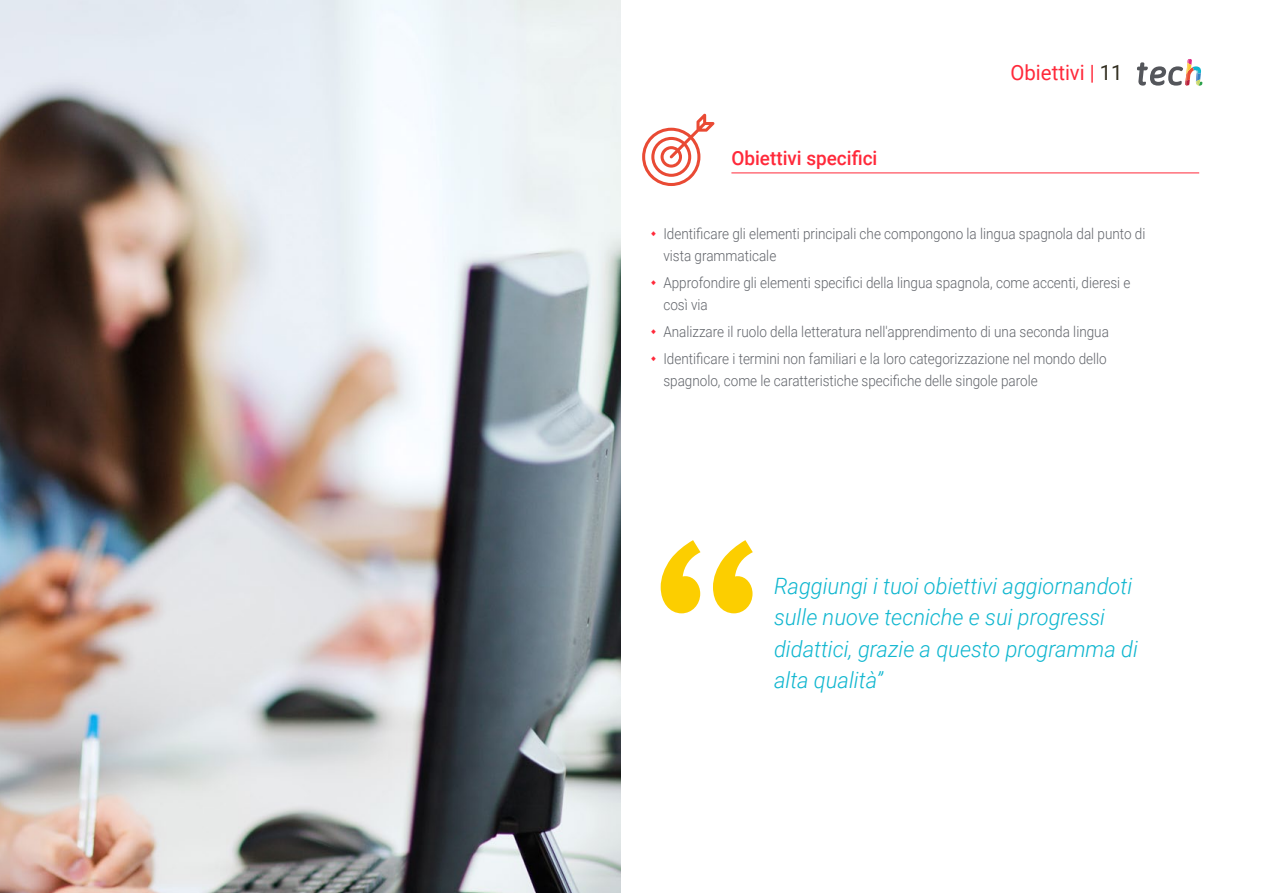
<style>
.page{position:relative;width:1263px;height:893px;background:#fff}
.page>*{position:absolute;margin:0;border:0;box-sizing:border-box;transform-origin:0 0}
.t1{font:italic 300 22.5px/31.5px "Roboto";color:#0fb6cf}
.t2{font:21px "Roboto";color:#ff293a}
.t3{font:500 19.5px "Roboto";color:#ff293a}
.t4{font:300 15px/22.5px "Roboto";color:#61646a;scale:.9 1}
.s1{color:#312e20}
</style>
<div class="page">
<svg style="left:1137px;top:59px;width:65px;height:27px"></svg>
<img style="left:0;top:0;width:621px;height:893px">
<svg style="left:661px;top:540px;width:92px;height:73px"></svg>
<hr style="left:731px;top:173px;width:468px;height:1px;background:#ff293a">
<svg style="left:642px;top:114px;width:72px;height:72px"></svg>
<h3 class="t3" style="left:731px;top:144px;width:147px">Obiettivi specifici</h3>
<h2 class="t2" style="left:1010px;top:57px;width:114px">Obiettivi | <span class="s1">11</span></h2>
<p class="t4" style="left:663px;top:221px;width:537px">Identificare gli elementi principali che compongono la lingua spagnola dal punto di vista grammaticale</p>
<p class="t4" style="left:663px;top:271px;width:521px">Approfondire gli elementi specifici della lingua spagnola, come accenti, dieresi e così via</p>
<p class="t4" style="left:663px;top:318px;width:496px;line-height:26.7px">Analizzare il ruolo della letteratura nell'apprendimento di una seconda lingua<br>Identificare i termini non familiari e la loro categorizzazione nel mondo dello</p>
<p class="t4" style="left:663px;top:369px;width:418px">spagnolo, come le caratteristiche specifiche delle singole parole</p>
<h1 class="t1" style="left:774px;top:569px;width:365px">Raggiungi i tuoi obiettivi aggiornandoti sulle nuove tecniche e sui progressi didattici, grazie a questo programma di alta qualità”</h1>
</div>
